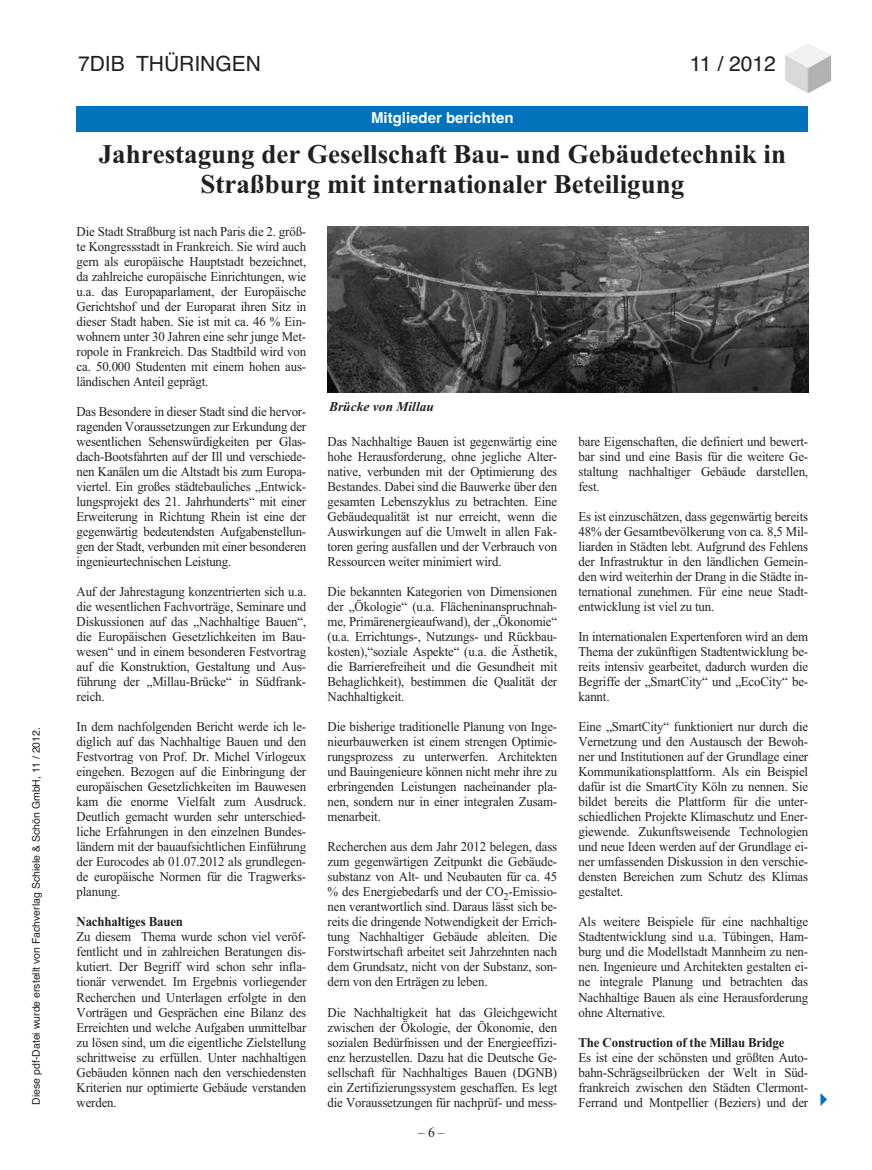
<style>
.page{position:relative;width:872px;height:1170px;background:#fff}
.page>*{position:absolute;margin:0;border:0;box-sizing:border-box;transform-origin:0 0}
.t1{font:700 27px/30px "Times New Roman";color:#231f20;text-align:center}
.t2{font:21px "Helvetica";color:#231f20}
.t3{font:700 15px "Helvetica";color:#fff}
.t4{font:13.5px/15px "Times New Roman";letter-spacing:-.01em;color:#231f20;text-align:justify;scale:.95 1}
.t5{font:700 13.5px "Times New Roman";letter-spacing:-.01em;color:#231f20;scale:.95 1}
.t6{font:italic 700 13.5px "Times New Roman";color:#231f20}
.t7{font:10.5px "Helvetica";color:#231f20}
</style>
<div class="page">
<hr style="left:76px;top:63px;width:224px;height:1px;background:#00aeef">
<img style="left:785px;top:43px;width:46px;height:50px">
<div style="left:77px;top:54px;width:700px;height:31px;background:#fff"></div>
<div style="left:77px;top:106px;width:731px;height:26px;background:#0073bc"></div>
<img style="left:327px;top:226px;width:481px;height:167px">
<p class="t7" style="left:30px;top:1104px;width:379px;rotate:-90deg">Diese pdf-Datei wurde erstellt von Fachverlag Schiele &amp; Schön GmbH, 11 / 2012.</p>
<h2 class="t2" style="left:78px;top:52px;width:184px">7DIB THÜRINGEN</h2>
<h2 class="t2" style="left:690px;top:52px;width:88px">11 / 2012</h2>
<p class="t3" style="left:371px;top:109px;width:144px">Mitglieder berichten</p>
<h1 class="t1" style="left:99px;top:139px;width:689px">Jahrestagung der Gesellschaft Bau- und Gebäudetechnik in<br>Straßburg mit internationaler Beteiligung</h1>
<p class="t4" style="left:77px;top:224px;width:243px">Die Stadt Straßburg ist nach Paris die 2. größ&shy;te Kongressstadt in Frankreich. Sie wird auch gern als europäische Hauptstadt bezeichnet, da zahlreiche europäische Einrichtungen, wie u.a. das Europaparlament, der Europäische Gerichtshof und der Europarat ihren Sitz in dieser Stadt haben. Sie ist mit ca. 46 % Ein&shy;wohnern unter 30 Jahren eine sehr junge Met&shy;ropole in Frankreich. Das Stadtbild wird von ca. 50.000 Studenten mit einem hohen aus&shy;ländischen Anteil geprägt.</p>
<p class="t4" style="left:77px;top:404px;width:243px">Das Besondere in dieser Stadt sind die hervor&shy;ragenden Voraussetzungen zur Erkundung der wesentlichen Sehenswürdigkeiten per Glas&shy;dach-Bootsfahrten auf der Ill und verschiede&shy;nen Kanälen um die Altstadt bis zum Europa&shy;viertel. Ein großes städtebauliches „Entwick&shy;lungsprojekt des 21. Jahrhunderts“ mit einer Erweiterung in Richtung Rhein ist eine der gegenwärtig bedeutendsten Aufgabenstellun&shy;gen der Stadt, verbunden mit einer besonderen ingenieurtechnischen Leistung.</p>
<p class="t4" style="left:77px;top:584px;width:243px">Auf der Jahrestagung konzentrierten sich u.a. die wesentlichen Fachvorträge, Seminare und Diskussionen auf das „Nachhaltige Bauen“, die Europäischen Gesetzlichkeiten im Bau&shy;wesen“ und in einem besonderen Festvortrag auf die Konstruktion, Gestaltung und Aus&shy;führung der „Millau-Brücke“ in Südfrank&shy;reich.</p>
<p class="t4" style="left:77px;top:719px;width:243px">In dem nachfolgenden Bericht werde ich le&shy;diglich auf das Nachhaltige Bauen und den Festvortrag von Prof. Dr. Michel Virlogeux eingehen. Bezogen auf die Einbringung der europäischen Gesetzlichkeiten im Bauwesen kam die enorme Vielfalt zum Ausdruck.<br>Deutlich gemacht wurden sehr unterschied&shy;liche Erfahrungen in den einzelnen Bundes&shy;ländern mit der bauaufsichtlichen Einführung der Eurocodes ab 01.07.2012 als grundlegen&shy;de europäische Normen für die Tragwerks&shy;planung.</p>
<p class="t5" style="left:77px;top:913px;width:114px">Nachhaltiges Bauen</p>
<p class="t4" style="left:77px;top:929px;width:243px">Zu diesem Thema wurde schon viel veröf&shy;fentlicht und in zahlreichen Beratungen dis&shy;kutiert. Der Begriff wird schon sehr infla&shy;tionär verwendet. Im Ergebnis vorliegender Recherchen und Unterlagen erfolgte in den Vorträgen und Gesprächen eine Bilanz des Erreichten und welche Aufgaben unmittelbar zu lösen sind, um die eigentliche Zielstellung schrittweise zu erfüllen. Unter nachhaltigen Gebäuden können nach den verschiedensten Kriterien nur optimierte Gebäude verstanden werden.</p>
<p class="t6" style="left:329px;top:398px;width:107px">Brücke von Millau</p>
<p class="t4" style="left:327px;top:434px;width:243px">Das Nachhaltige Bauen ist gegenwärtig eine hohe Herausforderung, ohne jegliche Alter&shy;native, verbunden mit der Optimierung des Bestandes. Dabei sind die Bauwerke über den gesamten Lebenszyklus zu betrachten. Eine Gebäudequalität ist nur erreicht, wenn die Auswirkungen auf die Umwelt in allen Fak&shy;toren gering ausfallen und der Verbrauch von Ressourcen weiter minimiert wird.</p>
<p class="t4" style="left:327px;top:584px;width:243px">Die bekannten Kategorien von Dimensionen der „Ökologie“ (u.a. Flächeninanspruchnah&shy;me, Primärenergieaufwand), der „Ökonomie“ (u.a. Errichtungs-, Nutzungs- und Rückbau&shy;kosten),“soziale Aspekte“ (u.a. die Ästhetik, die Barrierefreiheit und die Gesundheit mit Behaglichkeit), bestimmen die Qualität der Nachhaltigkeit.</p>
<p class="t4" style="left:327px;top:719px;width:243px">Die bisherige traditionelle Planung von Inge&shy;nieurbauwerken ist einem strengen Optimie&shy;rungsprozess zu unterwerfen. Architekten und Bauingenieure können nicht mehr ihre zu erbringenden Leistungen nacheinander pla&shy;nen, sondern nur in einer integralen Zusam&shy;menarbeit.</p>
<p class="t4" style="left:327px;top:839px;width:243px">Recherchen aus dem Jahr 2012 belegen, dass zum gegenwärtigen Zeitpunkt die Gebäude&shy;substanz von Alt- und Neubauten für ca. 45 % des Energiebedarfs und der CO<sub>2</sub>-Emissio&shy;nen verantwortlich sind. Daraus lässt sich be&shy;reits die dringende Notwendigkeit der Errich&shy;tung Nachhaltiger Gebäude ableiten. Die Forstwirtschaft arbeitet seit Jahrzehnten nach dem Grundsatz, nicht von der Substanz, son&shy;dern von den Erträgen zu leben.</p>
<p class="t4" style="left:327px;top:1004px;width:243px">Die Nachhaltigkeit hat das Gleichgewicht zwischen der Ökologie, der Ökonomie, den sozialen Bedürfnissen und der Energieeffizi&shy;enz herzustellen. Dazu hat die Deutsche Ge&shy;sellschaft für Nachhaltiges Bauen (DGNB) ein Zertifizierungssystem geschaffen. Es legt die Voraussetzungen für nachprüf- und mess-</p>
<p class="t4" style="left:578px;top:434px;width:243px">bare Eigenschaften, die definiert und bewert&shy;bar sind und eine Basis für die weitere Ge&shy;staltung nachhaltiger Gebäude darstellen, fest.</p>
<p class="t4" style="left:578px;top:509px;width:243px">Es ist einzuschätzen, dass gegenwärtig bereits 48% der Gesamtbevölkerung von ca. 8,5 Mil&shy;liarden in Städten lebt. Aufgrund des Fehlens der Infrastruktur in den ländlichen Gemein&shy;den wird weiterhin der Drang in die Städte in&shy;ternational zunehmen. Für eine neue Stadt&shy;entwicklung ist viel zu tun.</p>
<p class="t4" style="left:578px;top:629px;width:243px">In internationalen Expertenforen wird an dem Thema der zukünftigen Stadtentwicklung be&shy;reits intensiv gearbeitet, dadurch wurden die Begriffe der „SmartCity“ und „EcoCity“ be&shy;kannt.</p>
<p class="t4" style="left:578px;top:719px;width:243px">Eine „SmartCity“ funktioniert nur durch die Vernetzung und den Austausch der Bewoh&shy;ner und Institutionen auf der Grundlage einer Kommunikationsplattform. Als ein Beispiel dafür ist die SmartCity Köln zu nennen. Sie bildet bereits die Plattform für die unter&shy;schiedlichen Projekte Klimaschutz und Ener&shy;giewende. Zukunftsweisende Technologien und neue Ideen werden auf der Grundlage ei&shy;ner umfassenden Diskussion in den verschie&shy;densten Bereichen zum Schutz des Klimas gestaltet.</p>
<p class="t4" style="left:578px;top:914px;width:243px">Als weitere Beispiele für eine nachhaltige Stadtentwicklung sind u.a. Tübingen, Ham&shy;burg und die Modellstadt Mannheim zu nen&shy;nen. Ingenieure und Architekten gestalten ei&shy;ne integrale Planung und betrachten das Nachhaltige Bauen als eine Herausforderung ohne Alternative.</p>
<p class="t5" style="left:578px;top:1033px;width:218px">The Construction of the Millau Bridge</p>
<p class="t4" style="left:578px;top:1049px;width:243px">Es ist eine der schönsten und größten Auto&shy;bahn-Schrägseilbrücken der Welt in Süd&shy;frankreich zwischen den Städten Clermont-Ferrand und Montpellier (Beziers) und der</p>
</div>
